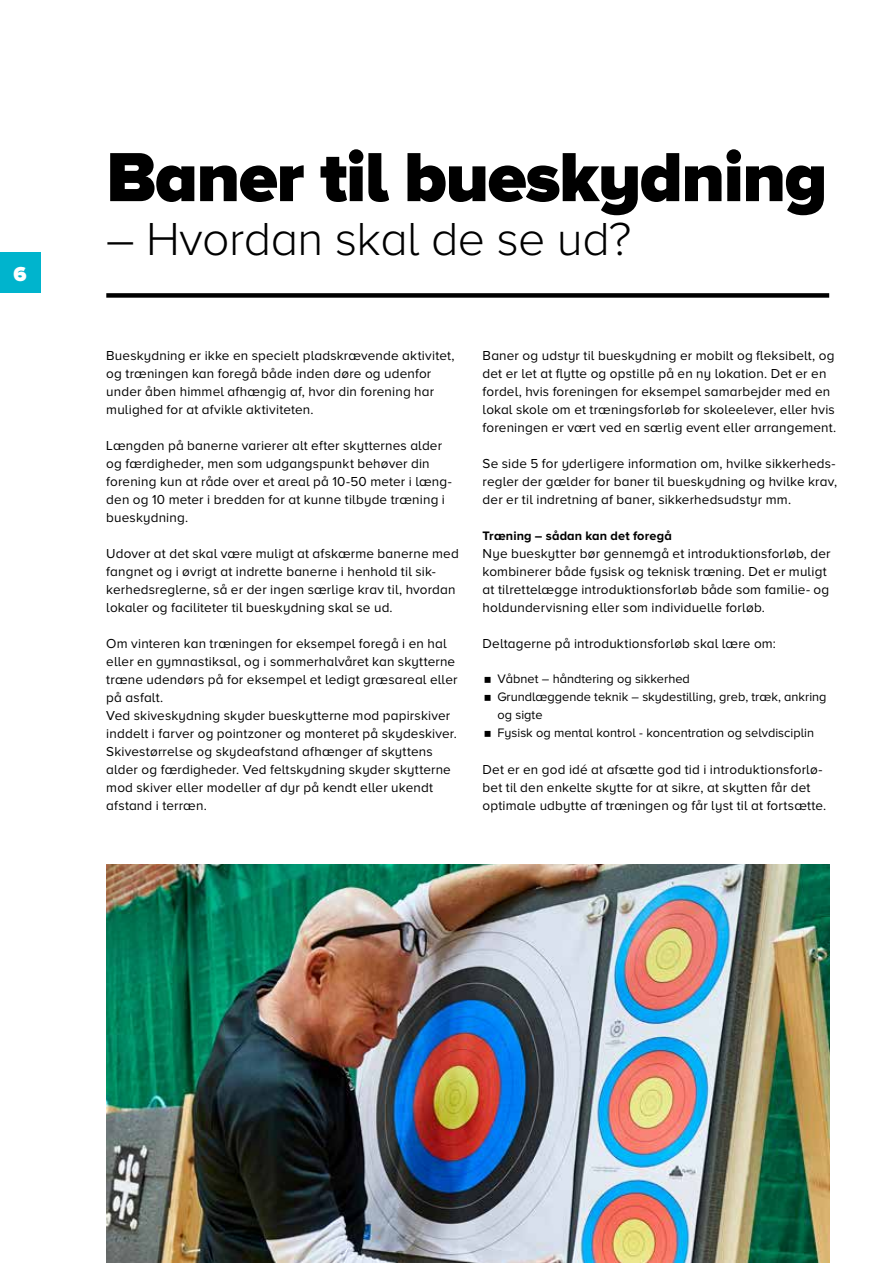
<style>
.page{position:relative;width:893px;height:1263px;background:#fff}
.page>*{position:absolute;margin:0;border:0;box-sizing:border-box;transform-origin:0 0}
.t1{font:900 72px "Proxima Nova A";letter-spacing:-.02em;color:#000}
.t2{font:300 48px "Proxima Nova A";letter-spacing:-.01em;color:#000}
.t3{font:900 21px "Proxima Nova A";color:#fff}
.t4{font:13.5px/18px "Proxima Nova A";letter-spacing:.01em;color:#000}
.t5{font:12.75px/18px "Proxima Nova A";color:#000}
.t6{font:700 12.75px "Proxima Nova A";letter-spacing:.01em;color:#000}
</style>
<div class="page">
<div style="left:0;top:252px;width:40px;height:40px;background:#00b4cd"></div>
<div style="left:106px;top:293px;width:723px;height:5px;background:#000"></div>
<img style="left:106px;top:864px;width:723px;height:399px">
<h3 class="t3" style="left:14px;top:261px;width:15px">6</h3>
<h1 class="t1" style="left:106px;top:135px;width:723px">Baner til bueskydning</h1>
<h2 class="t2" style="left:106px;top:213px;width:527px">– Hvordan skal de se ud?</h2>
<p class="t4" style="left:106px;top:346px;width:350px">Bueskydning er ikke en specielt pladskrævende aktivitet, og træningen kan foregå både inden døre og udenfor under åben himmel afhængig af, hvor din forening har mulighed for at afvikle aktiviteten.</p>
<p class="t4" style="left:106px;top:436px;width:347px">Længden på banerne varierer alt efter skytternes alder og færdigheder, men som udgangspunkt behøver din forening kun at råde over et areal på 10-50 meter i læng&shy;den og 10 meter i bredden for at kunne tilbyde træning i bueskydning.</p>
<p class="t4" style="left:106px;top:544px;width:354px">Udover at det skal være muligt at afskærme banerne med fangnet og i øvrigt at indrette banerne i henhold til sik&shy;kerhedsreglerne, så er der ingen særlige krav til, hvordan lokaler og faciliteter til bueskydning skal se ud.</p>
<p class="t4" style="left:106px;top:634px;width:353px">Om vinteren kan træningen for eksempel foregå i en hal eller en gymnastiksal, og i sommerhalvåret kan skytterne træne udendørs på for eksempel et ledigt græsareal eller på asfalt.<br>Ved skiveskydning skyder bueskytterne mod papirskiver inddelt i farver og pointzoner og monteret på skydeskiver.<br>Skivestørrelse og skydeafstand afhænger af skyttens alder og færdigheder. Ved feltskydning skyder skytterne mod skiver eller modeller af dyr på kendt eller ukendt afstand i terræn.</p>
<p class="t4" style="left:483px;top:346px;width:355px">Baner og udstyr til bueskydning er mobilt og fleksibelt, og det er let at flytte og opstille på en ny lokation. Det er en fordel, hvis foreningen for eksempel samarbejder med en lokal skole om et træningsforløb for skoleelever, eller hvis foreningen er vært ved en særlig event eller arrangement.</p>
<p class="t4" style="left:483px;top:454px;width:356px">Se side 5 for yderligere information om, hvilke sikkerheds&shy;regler der gælder for baner til bueskydning og hvilke krav, der er til indretning af baner, sikkerhedsudstyr mm.</p>
<p class="t6" style="left:483px;top:528px;width:191px">Træning – sådan kan det foregå</p>
<p class="t4" style="left:483px;top:544px;width:349px">Nye bueskytter bør gennemgå et introduktionsforløb, der kombinerer både fysisk og teknisk træning. Det er muligt at tilrettelægge introduktionsforløb både som familie- og holdundervisning eller som individuelle forløb.</p>
<p class="t4" style="left:483px;top:634px;width:295px">Deltagerne på introduktionsforløb skal lære om:</p>
<p class="t5" style="left:497px;top:670px;width:331px">Våbnet – håndtering og sikkerhed<br>Grundlæggende teknik – skydestilling, greb, træk, ankring og sigte<br>Fysisk og mental kontrol - koncentration og selvdisciplin</p>
<p class="t4" style="left:483px;top:760px;width:345px">Det er en god idé at afsætte god tid i introduktionsforlø&shy;bet til den enkelte skytte for at sikre, at skytten får det optimale udbytte af træningen og får lyst til at fortsætte.</p>
</div>
